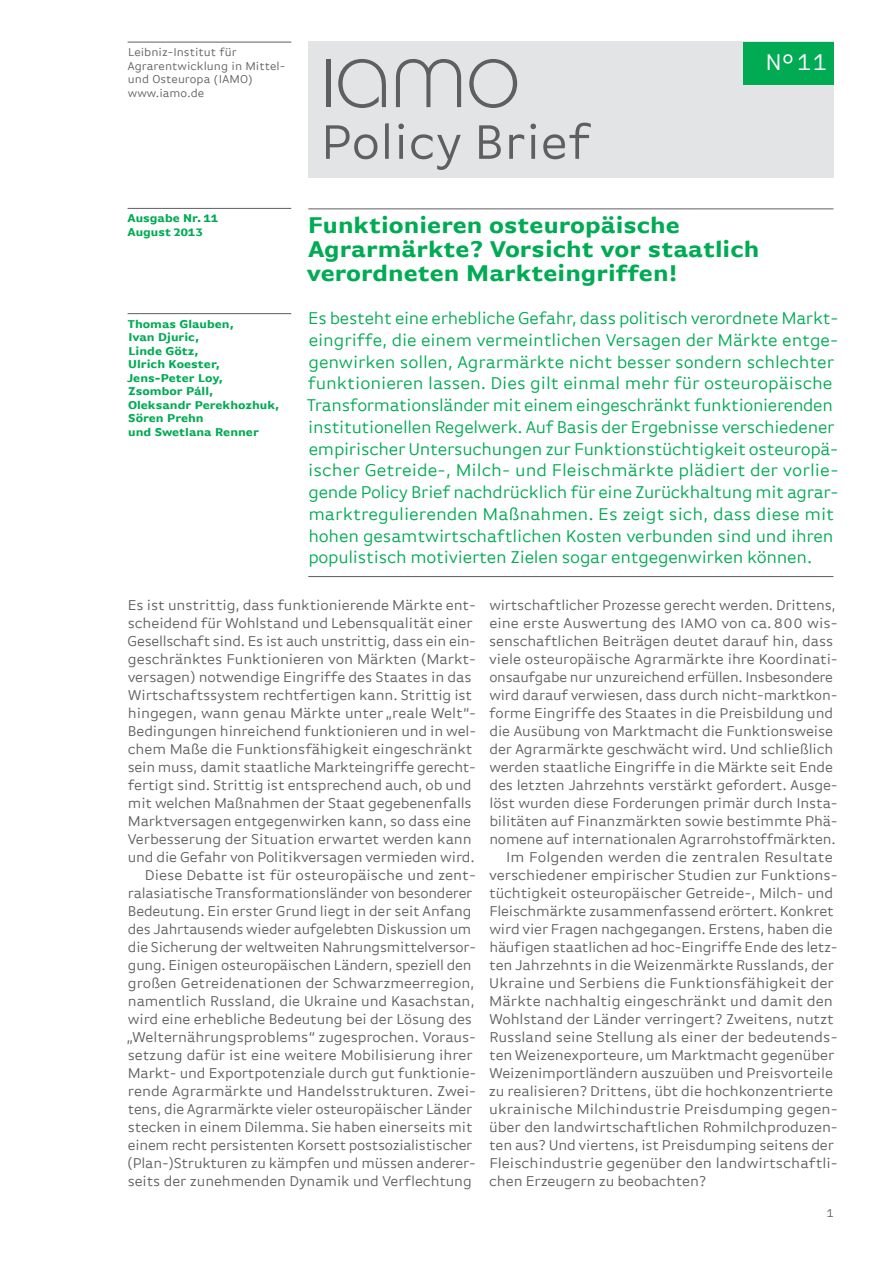
<style>
.page{position:relative;width:893px;height:1263px;background:#fff}
.page>*{position:absolute;margin:0;border:0;box-sizing:border-box;transform-origin:0 0}
.t1{font:51px "Basic Gothic Offc";color:#5f5f62}
.t2{font:700 24px/24px "Basic Gothic Offc";color:#00ab54}
.t3{font:24px "Basic Gothic Offc";color:#fff}
.t4{font:18px/21.8px "Basic Gothic Offc";letter-spacing:-.015em;color:#00ab54}
.t5{font:15px "Basic Gothic Offc";letter-spacing:-.01em;color:#5f5f62}
.t6{font:700 12px/13.5px "Basic Gothic Offc";color:#00ab54}
.t7{font:12px/13.5px "Basic Gothic Offc";color:#5f5f62}
.s1{font-size:11.4px}
.s2{font-size:14.25px}
</style>
<div class="page">
<div style="left:308px;top:42px;width:525px;height:136px;background:#e3e4e6"></div>
<hr style="left:308px;top:208px;width:525px;height:1px;background:#5f5f62">
<hr style="left:308px;top:576px;width:525px;height:1px;background:#5f5f62">
<hr style="left:128px;top:313px;width:163px;height:1px;background:#5f5f62">
<hr style="left:128px;top:208px;width:163px;height:1px;background:#5f5f62">
<div style="left:743px;top:42px;width:90px;height:42px;background:#00ab54"></div>
<hr style="left:128px;top:42px;width:163px;height:1px;background:#5f5f62">
<svg style="left:396px;top:59px;width:121px;height:49px"></svg>
<svg style="left:338px;top:59px;width:48px;height:49px"></svg>
<hr style="left:326px;top:60px;width:4px;height:47px;background:#5f5f62">
<p class="t7" style="left:127px;top:46px;width:159px">Leibniz-Institut für<br>Agrarentwicklung in Mittel&shy;und Osteuropa (IAMO) www.iamo.de</p>
<p class="t6" style="left:128px;top:212px;width:93px">Ausgabe Nr. <span class="s1">11<br></span>August <span class="s1">2013</span></p>
<p class="t6" style="left:127px;top:317px;width:154px">Thomas Glauben,<br>Ivan Djuric,<br>Linde Götz,<br>Ulrich Koester,<br>Jens-Peter Loy,<br>Zsombor Páll,<br>Oleksandr Perekhozhuk,<br>Sören Prehn<br>und Swetlana Renner</p>
<h1 class="t1" style="left:321px;top:115px;width:272px">Policy Brief</h1>
<h2 class="t3" style="left:766px;top:50px;width:64px">Nº11</h2>
<h2 class="t2" style="left:307px;top:213px;width:454px">Funktionieren osteuropäische<br>Agrarmärkte? Vorsicht vor staatlich verordneten Markteingriffen!</h2>
<p class="t4" style="left:307px;top:308px;width:533px">Es besteht eine erhebliche Gefahr, dass politisch verordnete Markt&shy;eingriffe, die einem vermeintlichen Versagen der Märkte entge&shy;genwirken sollen, Agrarmärkte nicht besser sondern schlechter funktionieren lassen. Dies gilt einmal mehr für osteuropäische Transformationsländer mit einem eingeschränkt funktionierenden institutionellen Regelwerk. Auf Basis der Ergebnisse verschiedener empirischer Untersuchungen zur Funktionstüchtigkeit osteuropä&shy;ischer Getreide-, Milch- und Fleischmärkte plädiert der vorlie&shy;gende Policy Brief nachdrücklich für eine Zurückhaltung mit agrar&shy;marktregulierenden Maßnahmen. Es zeigt sich, dass diese mit hohen gesamtwirtschaftlichen Kosten verbunden sind und ihren populistisch motivierten Zielen sogar entgegenwirken können.</p>
<p class="t5" style="left:128px;top:597px;width:350px">Es ist unstrittig, dass funktionierende Märkte ent-</p>
<p class="t5" style="left:128px;top:615px;width:346px">scheidend für Wohlstand und Lebensqualität einer</p>
<p class="t5" style="left:128px;top:633px;width:350px">Gesellschaft sind. Es ist auch unstrittig, dass ein ein-</p>
<p class="t5" style="left:128px;top:651px;width:350px">geschränktes Funktionieren von Märkten (Markt-</p>
<p class="t5" style="left:128px;top:669px;width:345px">versagen) notwendige Eingriffe des Staates in das</p>
<p class="t5" style="left:128px;top:687px;width:346px">Wirtschaftssystem rechtfertigen kann. Strittig ist</p>
<p class="t5" style="left:128px;top:705px;width:350px">hingegen, wann genau Märkte unter „reale Welt“-</p>
<p class="t5" style="left:128px;top:723px;width:350px">Bedingungen hinreichend funktionieren und in wel-</p>
<p class="t5" style="left:128px;top:741px;width:346px">chem Maße die Funktionsfähigkeit eingeschränkt</p>
<p class="t5" style="left:128px;top:759px;width:350px">sein muss, damit staatliche Markteingriffe gerecht-</p>
<p class="t5" style="left:128px;top:777px;width:345px">fertigt sind. Strittig ist entsprechend auch, ob und</p>
<p class="t5" style="left:128px;top:795px;width:345px">mit welchen Maßnahmen der Staat gegebenenfalls</p>
<p class="t5" style="left:128px;top:813px;width:345px">Marktversagen entgegenwirken kann, so dass eine</p>
<p class="t5" style="left:127px;top:831px;width:346px">Verbesserung der Situation erwartet werden kann</p>
<p class="t5" style="left:128px;top:849px;width:348px">und die Gefahr von Politikversagen vermieden wird.</p>
<p class="t5" style="left:145px;top:867px;width:333px">Diese Debatte ist für osteuropäische und zent-</p>
<p class="t5" style="left:128px;top:885px;width:346px">ralasiatische Transformationsländer von besonderer</p>
<p class="t5" style="left:128px;top:903px;width:345px">Bedeutung. Ein erster Grund liegt in der seit Anfang</p>
<p class="t5" style="left:128px;top:921px;width:345px">des Jahrtausends wieder aufgelebten Diskussion um</p>
<p class="t5" style="left:128px;top:939px;width:350px">die Sicherung der weltweiten Nahrungsmittelversor-</p>
<p class="t5" style="left:128px;top:957px;width:345px">gung. Einigen osteuropäischen Ländern, speziell den</p>
<p class="t5" style="left:128px;top:975px;width:348px">großen Getreidenationen der Schwarzmeerregion,</p>
<p class="t5" style="left:128px;top:993px;width:348px">namentlich Russland, die Ukraine und Kasachstan,</p>
<p class="t5" style="left:128px;top:1011px;width:346px">wird eine erhebliche Bedeutung bei der Lösung des</p>
<p class="t5" style="left:127px;top:1029px;width:351px">„Welternährungsproblems“ zugesprochen. Voraus-</p>
<p class="t5" style="left:128px;top:1047px;width:347px">setzung dafür ist eine weitere Mobilisierung ihrer</p>
<p class="t5" style="left:128px;top:1065px;width:350px">Markt- und Exportpotenziale durch gut funktionie-</p>
<p class="t5" style="left:128px;top:1083px;width:350px">rende Agrarmärkte und Handelsstrukturen. Zwei-</p>
<p class="t5" style="left:128px;top:1101px;width:346px">tens, die Agrarmärkte vieler osteuropäischer Länder</p>
<p class="t5" style="left:128px;top:1119px;width:346px">stecken in einem Dilemma. Sie haben einerseits mit</p>
<p class="t5" style="left:128px;top:1137px;width:346px">einem recht persistenten Korsett postsozialistischer</p>
<p class="t5" style="left:127px;top:1155px;width:350px">(Plan-)Strukturen zu kämpfen und müssen anderer-</p>
<p class="t5" style="left:128px;top:1173px;width:346px">seits der zunehmenden Dynamik und Verflechtung</p>
<p class="t5" style="left:489px;top:597px;width:348px">wirtschaftlicher Prozesse gerecht werden. Drittens,</p>
<p class="t5" style="left:489px;top:615px;width:350px">eine erste Auswertung des <span class="s2">IAMO</span> von ca.<span class="s2">800</span> wis-</p>
<p class="t5" style="left:489px;top:633px;width:346px">senschaftlichen Beiträgen deutet darauf hin, dass</p>
<p class="t5" style="left:489px;top:651px;width:350px">viele osteuropäische Agrarmärkte ihre Koordinati-</p>
<p class="t5" style="left:489px;top:669px;width:345px">onsaufgabe nur unzureichend erfüllen. Insbesondere</p>
<p class="t5" style="left:489px;top:687px;width:350px">wird darauf verwiesen, dass durch nicht-marktkon-</p>
<p class="t5" style="left:489px;top:705px;width:345px">forme Eingriffe des Staates in die Preisbildung und</p>
<p class="t5" style="left:489px;top:723px;width:345px">die Ausübung von Marktmacht die Funktionsweise</p>
<p class="t5" style="left:489px;top:741px;width:345px">der Agrarmärkte geschwächt wird. Und schließlich</p>
<p class="t5" style="left:489px;top:759px;width:345px">werden staatliche Eingriffe in die Märkte seit Ende</p>
<p class="t5" style="left:489px;top:777px;width:350px">des letzten Jahrzehnts verstärkt gefordert. Ausge-</p>
<p class="t5" style="left:489px;top:795px;width:350px">löst wurden diese Forderungen primär durch Insta-</p>
<p class="t5" style="left:489px;top:813px;width:350px">bilitäten auf Finanzmärkten sowie bestimmte Phä-</p>
<p class="t5" style="left:489px;top:831px;width:348px">nomene auf internationalen Agrarrohstoffmärkten.</p>
<p class="t5" style="left:506px;top:849px;width:328px">Im Folgenden werden die zentralen Resultate</p>
<p class="t5" style="left:489px;top:867px;width:350px">verschiedener empirischer Studien zur Funktions-</p>
<p class="t5" style="left:489px;top:885px;width:346px">tüchtigkeit osteuropäischer Getreide-, Milch- und</p>
<p class="t5" style="left:489px;top:903px;width:346px">Fleischmärkte zusammenfassend erörtert. Konkret</p>
<p class="t5" style="left:489px;top:921px;width:345px">wird vier Fragen nachgegangen. Erstens, haben die</p>
<p class="t5" style="left:489px;top:939px;width:350px">häufigen staatlichen ad hoc-Eingriffe Ende des letz-</p>
<p class="t5" style="left:489px;top:957px;width:346px">ten Jahrzehnts in die Weizenmärkte Russlands, der</p>
<p class="t5" style="left:489px;top:975px;width:346px">Ukraine und Serbiens die Funktionsfähigkeit der</p>
<p class="t5" style="left:489px;top:993px;width:345px">Märkte nachhaltig eingeschränkt und damit den</p>
<p class="t5" style="left:489px;top:1011px;width:346px">Wohlstand der Länder verringert? Zweitens, nutzt</p>
<p class="t5" style="left:489px;top:1029px;width:350px">Russland seine Stellung als einer der bedeutends-</p>
<p class="t5" style="left:489px;top:1047px;width:347px">ten Weizenexporteure, um Marktmacht gegenüber</p>
<p class="t5" style="left:489px;top:1065px;width:345px">Weizenimportländern auszuüben und Preisvorteile</p>
<p class="t5" style="left:489px;top:1083px;width:346px">zu realisieren? Drittens, übt die hochkonzentrierte</p>
<p class="t5" style="left:489px;top:1101px;width:350px">ukrainische Milchindustrie Preisdumping gegen-</p>
<p class="t5" style="left:489px;top:1119px;width:350px">über den landwirtschaftlichen Rohmilchproduzen-</p>
<p class="t5" style="left:489px;top:1137px;width:346px">ten aus? Und viertens, ist Preisdumping seitens der</p>
<p class="t5" style="left:489px;top:1155px;width:350px">Fleischindustrie gegenüber den landwirtschaftli-</p>
<p class="t5" style="left:489px;top:1173px;width:219px">chen Erzeugern zu beobachten?</p>
<p class="t7" style="left:826px;top:1206px;width:9px">1</p>
</div>
